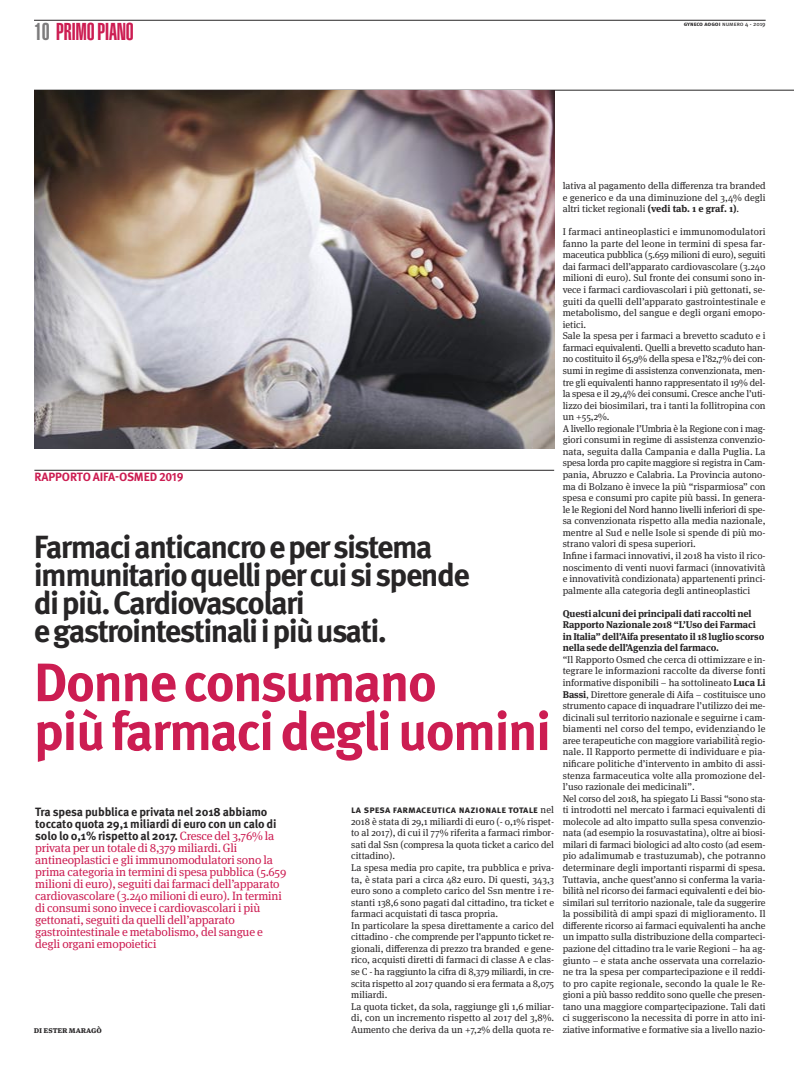
<style>
.page{position:relative;width:794px;height:1078px;background:#fff}
.page>*{position:absolute;margin:0;border:0;box-sizing:border-box;transform-origin:0 0}
.t1{font:700 54px "Meta Pro";letter-spacing:-.035em;color:#cc1d52}
.t2{font:700 32px/27.9px "Meta Pro";letter-spacing:-.05em;color:#272526}
.t3{font:900 extra-condensed 24px "Helvetica";letter-spacing:-.01em;color:#cc1d52}
.t4{font:12px/12.1px "Meta Serif OT";letter-spacing:-.01em;color:#cc1d52}
.t5{font:700 12px "Meta Pro";letter-spacing:-.01em;color:#cc1d52}
.t6{font:700 10px "Meta Pro";letter-spacing:.015em;color:#272526}
.t7{font:9.8px/11.6px "Meta Serif OT";color:#272526;text-align:justify}
.t8{font:700 9.8px/11.5px "Meta Serif OT";letter-spacing:-.01em;color:#272526}
.t9{font:700 8.5px "Meta Serif OT";letter-spacing:-.01em;color:#272526}
.t10{font:6px "Meta Pro";color:#272526}
.s1{color:#7d7c7d}
.s2{font-weight:700}
.s3{font-family:"Meta Pro";font-weight:700;color:#272526}
.s4{font-family:"Meta Serif OT";font-weight:400;font-size:9.8px}
.s5{font-family:"Noteworthy";font-weight:300}
</style>
<div class="page">
<hr style="left:34px;top:20px;width:731px;height:1px;background:#272526">
<hr style="left:34px;top:90px;width:760px;height:1px;background:#272526">
<img style="left:34px;top:90px;width:520px;height:358px">
<hr style="left:34px;top:470px;width:520px;height:1px;background:#272526">
<p class="t3" style="left:34px;top:23px;width:101px"><span class="s1">10</span> PRIMO PIANO</p>
<p class="t10" style="left:684px;top:22px;width:83px"><span class="s2">gyneco aogoi</span> numero 4 - 2019</p>
<p class="t5" style="left:34px;top:472px;width:150px">RAPPORTO AIFA-OSMED 2019</p>
<p class="t2" style="left:34px;top:535px;width:437px">Farmaci anticancro e per sistema immunitario quelli per cui si spende di più. Cardiovascolari<br>e gastrointestinali i più usati.</p>
<p class="t1" style="left:34px;top:661px;width:405px">Donne consumano</p>
<p class="t1" style="left:34px;top:710px;width:519px">più farmaci degli uomini</p>
<p class="t4" style="left:35px;top:806px;width:253px"><span class="s3">Tra spesa pubblica e privata nel 2018 abbiamo toccato quota 29,1 miliardi di euro con un calo di solo lo 0,1% rispetto al 2017.</span> Cresce del 3,76% la privata per un totale di 8,379 miliardi. Gli antineoplastici e gli immunomodulatori sono la prima categoria in termini di spesa pubblica (5.659 milioni di euro), seguiti dai farmaci dell’apparato cardiovascolare (3.240 milioni di euro). In termini di consumi sono invece i cardiovascolari i più gettonati, seguiti da quelli dell’apparato gastrointestinale e metabolismo, del sangue e degli organi emopoietici</p>
<p class="t9" style="left:34px;top:1026px;width:69px">di ester maragò</p>
<p class="t6" style="left:351px;top:805px;width:204px">la spesa farmaceutica nazionale totale <span class="s4">nel</span></p>
<p class="t7" style="left:351px;top:816px;width:204px">2018 è stata di 29,1 miliardi di euro (- 0,1% rispet&shy;to al 2017), di cui il 77% riferita a farmaci rimbor&shy;sati dal Ssn (compresa la quota ticket a carico del cittadino).</p>
<p class="t7" style="left:351px;top:862px;width:204px">La spesa media pro capite, tra pubblica e priva&shy;ta, è stata pari a circa 482 euro. Di questi, 343,3 euro sono a completo carico del Ssn mentre i re&shy;stanti 138,6 sono pagati dal cittadino, tra ticket e farmaci acquistati di tasca propria.</p>
<p class="t7" style="left:351px;top:920px;width:204px">In particolare la spesa direttamente a carico del cittadino - che comprende per l'appunto ticket re&shy;gionali, differenza di prezzo tra branded e gene&shy;rico, acquisti diretti di farmaci di classe A e clas&shy;se C - ha raggiunto la cifra di 8,379 miliardi, in cre&shy;scita rispetto al 2017 quando si era fermata a 8,075 miliardi.</p>
<p class="t7" style="left:351px;top:1000px;width:204px">La quota ticket, da sola, raggiunge gli 1,6 miliar&shy;di, con un incremento rispetto al 2017 del 3,8%.<br>Aumento che deriva da un +7,2% della quota re-</p>
<p class="t7" style="left:562px;top:180px;width:204px">lativa al pagamento della differenza tra branded e generico e da una diminuzione del 3,4% degli altri ticket regionali <span class="s2">(vedi tab. 1 e graf. 1)</span>.</p>
<p class="t7" style="left:562px;top:227px;width:204px">I farmaci antineoplastici e immunomodulatori fanno la parte del leone in termini di spesa far&shy;maceutica pubblica (5.659 milioni di euro), seguiti dai farmaci dell’apparato cardiovascolare (3.240 milioni di euro). Sul fronte dei consumi sono in&shy;vece i farmaci cardiovascolari i più gettonati, se&shy;guiti da quelli dell’apparato gastrointestinale e metabolismo, del sangue e degli organi emopo&shy;ietici.</p>
<p class="t7" style="left:562px;top:331px;width:204px">Sale la spesa per i farmaci a brevetto scaduto e i farmaci equivalenti. Quelli a brevetto scaduto han&shy;no costituito il 65,9% della spesa e l’82,7% dei con&shy;sumi in regime di assistenza convenzionata, men&shy;tre gli equivalenti hanno rappresentato il 19% del&shy;la spesa e il 29,4% dei consumi. Cresce anche l’uti&shy;lizzo dei biosimilari, tra i tanti la follitropina con un +55,2%.</p>
<p class="t7" style="left:562px;top:423px;width:204px">A livello regionale l’Umbria è la Regione con i mag&shy;giori consumi in regime di assistenza convenzio&shy;nata, seguita dalla Campania e dalla Puglia. La spesa lorda pro capite maggiore si registra in Cam&shy;pania, Abruzzo e Calabria. La Provincia autono&shy;ma di Bolzano è invece la più “risparmiosa” con spesa e consumi pro capite più bassi. In genera&shy;le le Regioni del Nord hanno livelli inferiori di spe&shy;sa convenzionata rispetto alla media nazionale, mentre al Sud e nelle Isole si spende di più mo&shy;strano valori di spesa superiori.</p>
<p class="t7" style="left:562px;top:550px;width:204px">Infine i farmaci innovativi, il 2018 ha visto il rico&shy;noscimento di venti nuovi farmaci (innovatività e innovatività condizionata) appartenenti princi&shy;palmente alla categoria degli antineoplastici</p>
<p class="t8" style="left:562px;top:608px;width:203px">Questi alcuni dei principali dati raccolti nel Rapporto Nazionale 2018 “L’Uso dei Farmaci in Italia” dell’Aifa presentato il 18 luglio scorso nella sede dell’Agenzia del farmaco.</p>
<p class="t7" style="left:562px;top:654px;width:204px">“Il Rapporto Osmed che cerca di ottimizzare e in&shy;tegrare le informazioni raccolte da diverse fonti informative disponibili – ha sottolineato <span class="s2">Luca Li Bassi</span>, Direttore generale di Aifa – costituisce uno strumento capace di inquadrare l’utilizzo dei me&shy;dicinali sul territorio nazionale e seguirne i cam&shy;biamenti nel corso del tempo, evidenziando le aree terapeutiche con maggiore variabilità<span class="s5">̀</span>regio&shy;nale. Il Rapporto permette di individuare e pia&shy;nificare politiche d’intervento in ambito di assi&shy;stenza farmaceutica volte alla promozione del&shy;l’uso razionale dei medicinali”.</p>
<p class="t7" style="left:562px;top:793px;width:204px">Nel corso del 2018, ha spiegato Li Bassi “sono sta&shy;ti introdotti nel mercato i farmaci equivalenti di molecole ad alto impatto sulla spesa convenzio&shy;nata (ad esempio la rosuvastatina), oltre ai biosi&shy;milari di farmaci biologici ad alto costo (ad esem&shy;pio adalimumab e trastuzumab), che potranno determinare degli importanti risparmi di spesa.<br>Tuttavia, anche quest’anno si conferma la varia&shy;bilità nel ricorso dei farmaci equivalenti e dei bio&shy;similari sul territorio nazionale, tale da suggerire la possibilità di ampi spazi di miglioramento. Il differente ricorso ai farmaci equivalenti ha anche un impatto sulla distribuzione della comparteci&shy;pazione del cittadino tra le varie Regioni – ha ag&shy;giunto – e<span class="s5">̀</span>stata anche osservata una correlazio&shy;ne tra la spesa per compartecipazione e il reddi&shy;to pro capite regionale, secondo la quale le Re&shy;gioni a più basso reddito sono quelle che presen&shy;tano una maggiore compartecipazione. Tali dati ci suggeriscono la necessita<span class="s5">̀</span>di porre in atto ini&shy;ziative informative e formative sia a livello nazio-</p>
</div>
